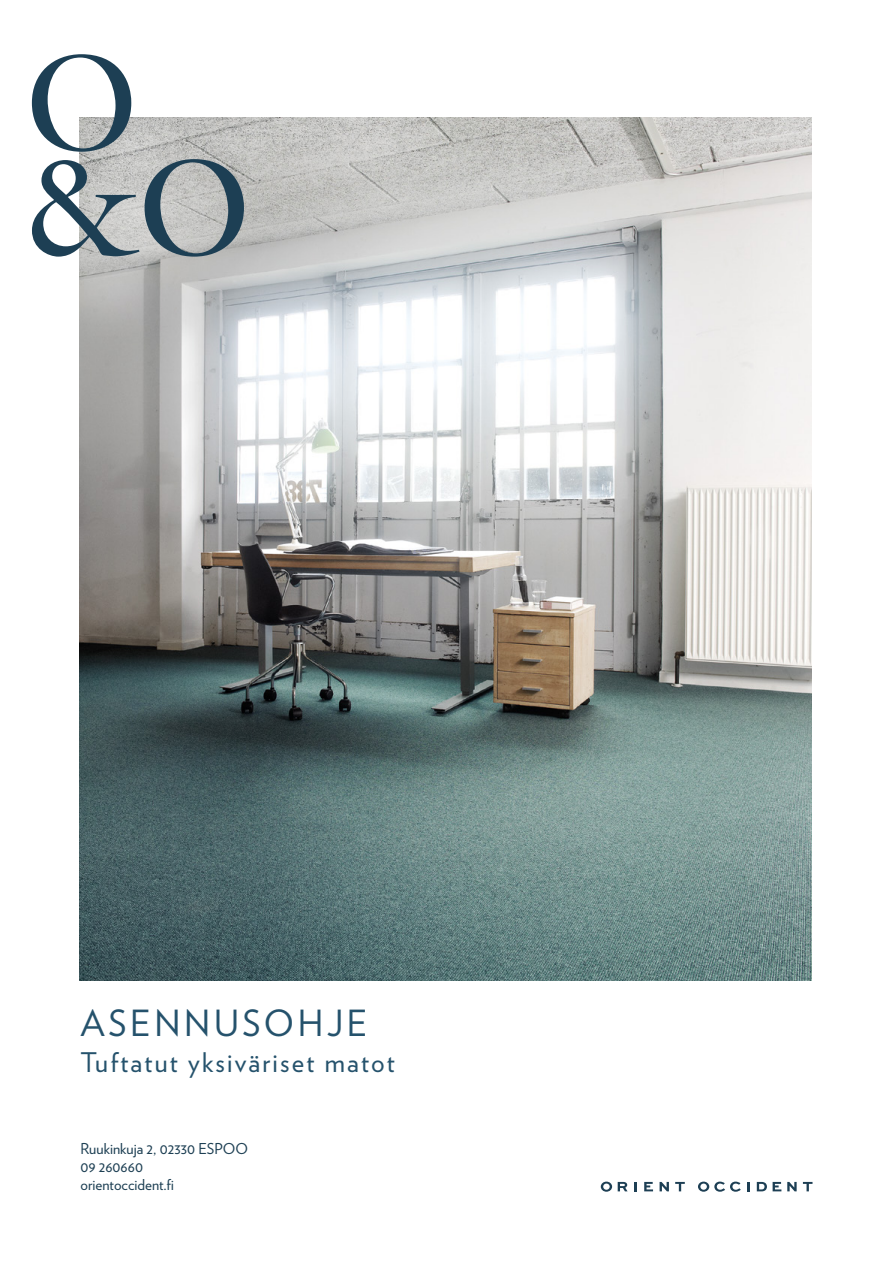
<style>
.page{position:relative;width:893px;height:1263px;background:#fff}
.page>*{position:absolute;margin:0;border:0;box-sizing:border-box;transform-origin:0 0}
.t1{font:36px "Verlag";letter-spacing:.1em;color:#25526c}
.t2{font:27px "Verlag";letter-spacing:.08em;color:#25526c}
.t3{font:15px/18px "Verlag";color:#1e4054}
</style>
<div class="page">
<svg style="left:601px;top:1181px;width:11px;height:11px"></svg>
<svg style="left:618px;top:1182px;width:9px;height:9px"></svg>
<svg style="left:634px;top:1182px;width:2px;height:9px"></svg>
<svg style="left:644px;top:1182px;width:9px;height:9px"></svg>
<svg style="left:660px;top:1182px;width:9px;height:9px"></svg>
<svg style="left:675px;top:1182px;width:10px;height:9px"></svg>
<svg style="left:698px;top:1181px;width:43px;height:11px"></svg>
<svg style="left:747px;top:1182px;width:2px;height:9px"></svg>
<svg style="left:757px;top:1182px;width:10px;height:9px"></svg>
<svg style="left:773px;top:1182px;width:8px;height:9px"></svg>
<svg style="left:787px;top:1182px;width:10px;height:9px"></svg>
<svg style="left:803px;top:1182px;width:9px;height:9px"></svg>
<img style="left:80px;top:117px;width:732px;height:863px">
<svg style="left:32px;top:159px;width:212px;height:98px"></svg>
<svg style="left:32px;top:54px;width:99px;height:98px"></svg>
<h1 class="t1" style="left:80px;top:996px;width:289px">ASENNUSOHJE</h1>
<h2 class="t2" style="left:80px;top:1042px;width:316px">Tuftatut yksiväriset matot</h2>
<p class="t3" style="left:80px;top:1139px;width:169px">Ruukinkuja 2, 02330 ESPOO<br>09 260660<br>orientoccident.fi</p>
</div>
